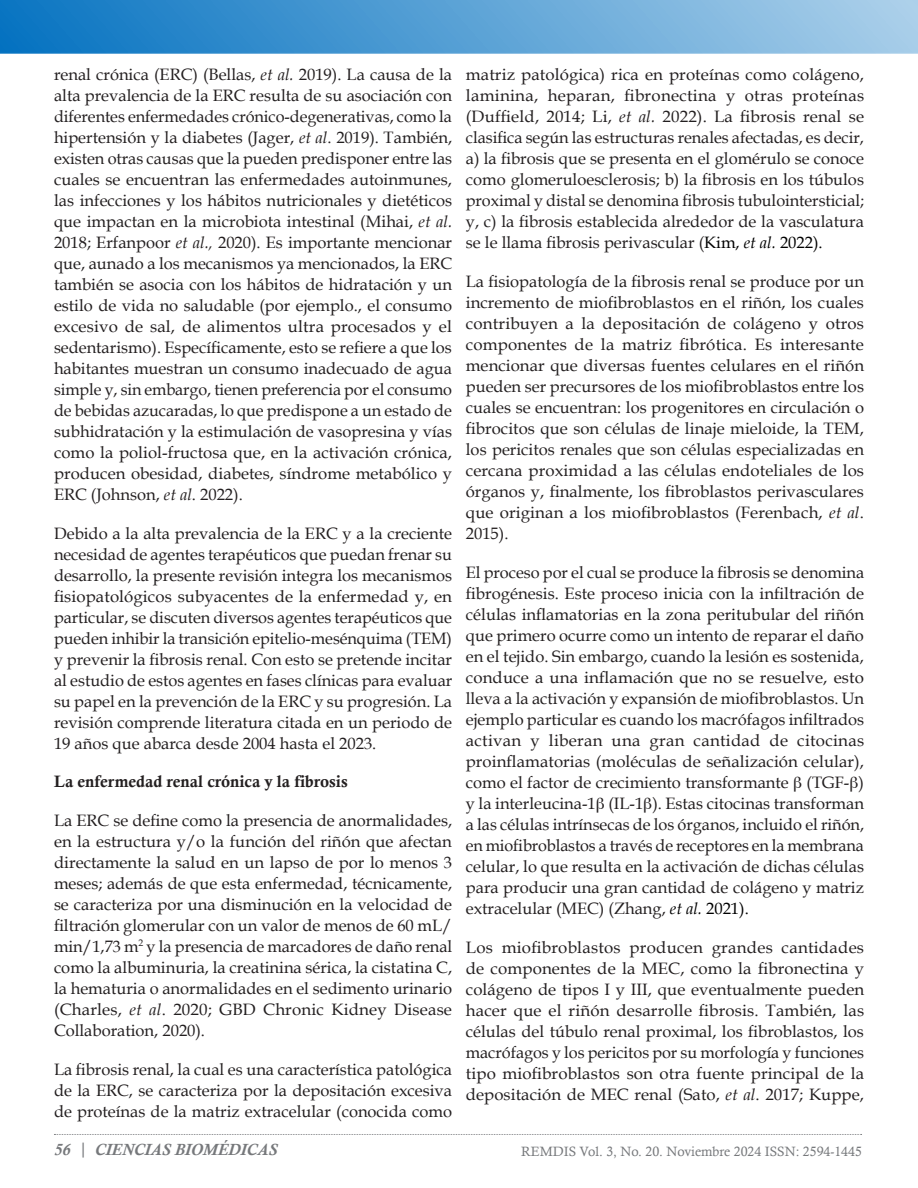
<style>
.page{position:relative;width:918px;height:1188px;background:#fff}
.page>*{position:absolute;margin:0;border:0;box-sizing:border-box;transform-origin:0 0}
.normal2{font:16.5px/21px "Book Antiqua";color:#231f20;text-align:justify}
.normal2-2{font:16.5px "Calis MT Bol";color:#231f20}
.t1{font:italic 700 16.5px "Calisto";color:#76787b}
.t2{font:13.5px "Calisto";color:#76787b}
.s1{font-style:italic}
.s2{color:#000}
.s3{font-style:italic;color:#000}
.s4{font-weight:400;font-style:normal;font-size:18px}
</style>
<div class="page">
<svg style="left:54px;top:1134px;width:808px;height:1px"></svg>
<svg style="left:0;top:0;width:918px;height:54px;background:#59a1d5"></svg>
<p class="normal2" style="left:54px;top:64px;width:400px">renal crónica (ERC) (Bellas, <span class="s1">et al.</span> 2019). La causa de la alta prevalencia de la ERC resulta de su asociación con diferentes enfermedades crónico-degenerativas, como la hipertensión y la diabetes (Jager, <span class="s1">et al</span>. 2019). También, existen otras causas que la pueden predisponer entre las cuales se encuentran las enfermedades autoinmunes, las infecciones y los hábitos nutricionales y dietéticos que impactan en la microbiota intestinal (Mihai, <span class="s1">et al.<br></span>2018; Erfanpoor <span class="s1">et al.,</span> 2020). Es importante mencionar que, aunado a los mecanismos ya mencionados, la ERC también se asocia con los hábitos de hidratación y un estilo de vida no saludable (por ejemplo., el consumo excesivo de sal, de alimentos ultra procesados y el sedentarismo). Específicamente, esto se refiere a que los habitantes muestran un consumo inadecuado de agua simple y, sin embargo, tienen preferencia por el consumo de bebidas azucaradas, lo que predispone a un estado de subhidratación y la estimulación de vasopresina y vías como la poliol-fructosa que, en la activación crónica, producen obesidad, diabetes, síndrome metabólico y ERC (Johnson, <span class="s1">et al</span>. 2022).</p>
<p class="normal2" style="left:54px;top:523px;width:400px">Debido a la alta prevalencia de la ERC y a la creciente necesidad de agentes terapéuticos que puedan frenar su desarrollo, la presente revisión integra los mecanismos fisiopatológicos subyacentes de la enfermedad y, en particular, se discuten diversos agentes terapéuticos que pueden inhibir la transición epitelio-mesénquima (TEM) y prevenir la fibrosis renal. Con esto se pretende incitar al estudio de estos agentes en fases clínicas para evaluar su papel en la prevención de la ERC y su progresión. La revisión comprende literatura citada en un periodo de 19 años que abarca desde 2004 hasta el 2023.</p>
<p class="normal2-2" style="left:54px;top:771px;width:295px">La enfermedad renal crónica y la fibrosis</p>
<p class="normal2" style="left:54px;top:809px;width:400px">La ERC se define como la presencia de anormalidades, en la estructura y/o la función del riñón que afectan directamente la salud en un lapso de por lo menos 3 meses; además de que esta enfermedad, técnicamente, se caracteriza por una disminución en la velocidad de filtración glomerular con un valor de menos de 60 mL/ min/1,73 m<sup>2</sup> y la presencia de marcadores de daño renal como la albuminuria, la creatinina sérica, la cistatina C, la hematuria o anormalidades en el sedimento urinario (Charles, <span class="s1">et al</span>. 2020; GBD Chronic Kidney Disease Collaboration, 2020).</p>
<p class="normal2" style="left:54px;top:1058px;width:400px">La fibrosis renal, la cual es una característica patológica de la ERC, se caracteriza por la depositación excesiva de proteínas de la matriz extracelular (conocida como</p>
<p class="normal2" style="left:466px;top:64px;width:400px">matriz patológica) rica en proteínas como colágeno, laminina, heparan, fibronectina y otras proteínas (Duffield, 2014; Li, <span class="s1">et al.</span> 2022). La fibrosis renal se clasifica según las estructuras renales afectadas, es decir, a) la fibrosis que se presenta en el glomérulo se conoce como glomeruloesclerosis; b) la fibrosis en los túbulos proximal y distal se denomina fibrosis tubulointersticial; y, c) la fibrosis establecida alrededor de la vasculatura se le llama fibrosis perivascular (<span class="s2">Kim,</span> <span class="s3">et al.</span> <span class="s2">2022).</span></p>
<p class="normal2" style="left:466px;top:271px;width:400px">La fisiopatología de la fibrosis renal se produce por un incremento de miofibroblastos en el riñón, los cuales contribuyen a la depositación de colágeno y otros componentes de la matriz fibrótica. Es interesante mencionar que diversas fuentes celulares en el riñón pueden ser precursores de los miofibroblastos entre los cuales se encuentran: los progenitores en circulación o fibrocitos que son células de linaje mieloide, la TEM, los pericitos renales que son células especializadas en cercana proximidad a las células endoteliales de los órganos y, finalmente, los fibroblastos perivasculares que originan a los miofibroblastos (Ferenbach, <span class="s1">et al</span>.<br>2015).</p>
<p class="normal2" style="left:466px;top:562px;width:400px">El proceso por el cual se produce la fibrosis se denomina fibrogénesis. Este proceso inicia con la infiltración de células inflamatorias en la zona peritubular del riñón que primero ocurre como un intento de reparar el daño en el tejido. Sin embargo, cuando la lesión es sostenida, conduce a una inflamación que no se resuelve, esto lleva a la activación y expansión de miofibroblastos. Un ejemplo particular es cuando los macrófagos infiltrados activan y liberan una gran cantidad de citocinas proinflamatorias (moléculas de señalización celular), como el factor de crecimiento transformante (TGF- ) y la interleucina-1 (IL-1 ). Estas citocinas transforman a las células intrínsecas de los órganos, incluido el riñón, en miofibroblastos a través de receptores en la membrana celular, lo que resulta en la activación de dichas células para producir una gran cantidad de colágeno y matriz extracelular (MEC) (Zhang, <span class="s3">et al.</span> <span class="s2">2021).</span></p>
<p class="normal2" style="left:466px;top:937px;width:400px">Los miofibroblastos producen grandes cantidades de componentes de la MEC, como la fibronectina y colágeno de tipos I y III, que eventualmente pueden hacer que el riñón desarrolle fibrosis. También, las células del túbulo renal proximal, los fibroblastos, los macrófagos y los pericitos por su morfología y funciones tipo miofibroblastos son otra fuente principal de la depositación de MEC renal (Sato, <span class="s1">et al</span>. 2017; Kuppe,</p>
<p class="t1" style="left:54px;top:1140px;width:225px">56 <span class="s4">|</span> CIENCIAS BIOMÉDICAS</p>
<p class="t2" style="left:521px;top:1144px;width:342px">REMDIS Vol. 3, No. 20. Noviembre 2024 ISSN: 2594-1445</p>
</div>
